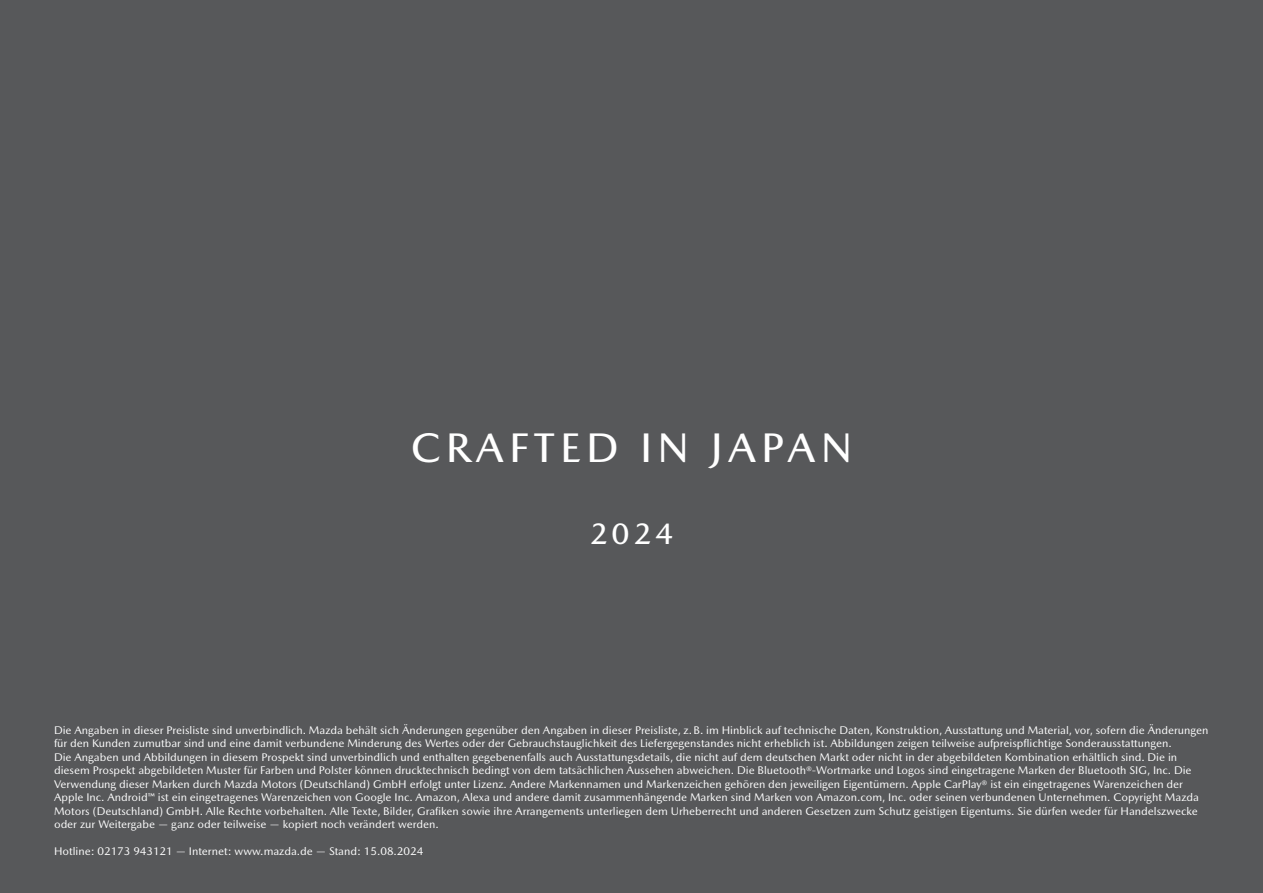
<style>
.page{position:relative;width:1263px;height:893px;background:#57585a}
.page>*{position:absolute;margin:0;border:0;box-sizing:border-box;transform-origin:0 0}
._01-Cover-Title{font:500 42px "Mazda Type Cyrillic";letter-spacing:.125em;color:#fff}
._01-Cover-Sub-title{font:500 30px "Mazda Type Cyrillic";color:#fff}
.Rechtstext{font:11.25px/13.5px "Mazda Type";color:#fff}
</style>
<div class="page">
<p class="_01-Cover-Title" style="left:411px;top:423px;width:443px">CRAFTED IN JAPAN</p>
<p class="_01-Cover-Sub-title" style="left:590px;top:516px;width:85px">2024</p>
<p class="Rechtstext" style="left:54px;top:723px;width:1156px">Die Angaben in dieser Preisliste sind unverbindlich. Mazda behält sich Änderungen gegenüber den Angaben in dieser Preisliste, z.B. im Hinblick auf technische Daten, Konstruktion, Ausstattung und Material, vor, sofern die Änderungen für den Kunden zumutbar sind und eine damit verbundene Minderung des Wertes oder der Gebrauchstauglichkeit des Liefergegenstandes nicht erheblich ist. Abbildungen zeigen teilweise aufpreispflichtige Sonderausstattungen.<br>Die Angaben und Abbildungen in diesem Prospekt sind unverbindlich und enthalten gegebenenfalls auch Ausstattungsdetails, die nicht auf dem deutschen Markt oder nicht in der abgebildeten Kombination erhältlich sind. Die in diesem Prospekt abgebildeten Muster für Farben und Polster können drucktechnisch bedingt von dem tatsächlichen Aussehen abweichen. Die Bluetooth®-Wortmarke und Logos sind eingetragene Marken der Bluetooth SIG, Inc. Die Verwendung dieser Marken durch Mazda Motors (Deutschland) GmbH erfolgt unter Lizenz. Andere Markennamen und Markenzeichen gehören den jeweiligen Eigentümern. Apple CarPlay® ist ein eingetragenes Warenzeichen der Apple Inc. Android™ ist ein eingetragenes Warenzeichen von Google Inc. Amazon, Alexa und andere damit zusammenhängende Marken sind Marken von Amazon.com, Inc. oder seinen verbundenen Unternehmen. Copyright Mazda Motors (Deutschland) GmbH. Alle Rechte vorbehalten. Alle Texte, Bilder, Grafiken sowie ihre Arrangements unterliegen dem Urheberrecht und anderen Gesetzen zum Schutz geistigen Eigentums. Sie dürfen weder für Handelszwecke oder zur Weitergabe — ganz oder teilweise — kopiert noch verändert werden.</p>
<p class="Rechtstext" style="left:54px;top:845px;width:371px">Hotline: 02173 943121 — Internet: www.mazda.de — Stand: 15.08.2024</p>
</div>
